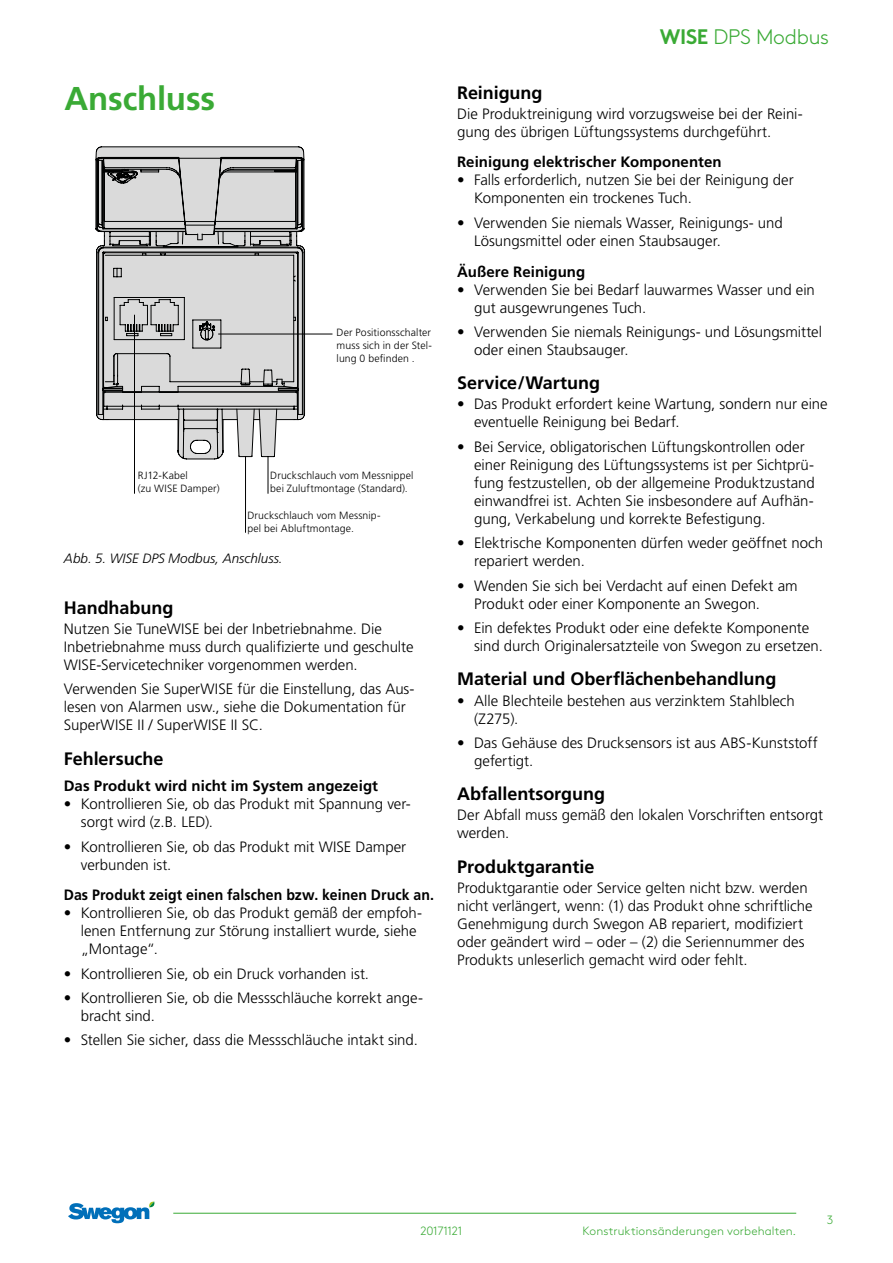
<style>
.page{position:relative;width:893px;height:1263px;background:#fff}
.page>*{position:absolute;margin:0;border:0;box-sizing:border-box;transform-origin:0 0}
.t1{font:700 33px "Frutiger";letter-spacing:-.005em;color:#3aaa35}
.t2{font:300 21px "Swegon Brown";letter-spacing:-.015em;color:#3aaa35}
.t3{font:700 18px "Frutiger";color:#000}
.t4{font:300 15px/18px "Frutiger LT";color:#000}
.t5{font:700 15px "Frutiger";letter-spacing:.005em;color:#000}
.t6{font:700 15px "Frutiger";letter-spacing:.005em;color:#000;scale:.94 1}
.t7{font:italic 300 13.5px "Frutiger CE";color:#000}
.t8{font:300 12px "Swegon Brown";letter-spacing:.01em;color:#3aaa35}
.t9{font:300 12px "Swegon Brown";letter-spacing:-.02em;color:#3aaa35}
.t10{font:300 10.5px/12.6px "Frutiger LT";letter-spacing:.01em;color:#000}
.s1{font-weight:700}
</style>
<div class="page">
<hr style="left:173px;top:1213px;width:623px;height:1px;background:#3aaa35">
<svg style="left:68px;top:1201px;width:87px;height:22px"></svg>
<svg style="left:96px;top:147px;width:209px;height:312px;background:#bebebe"></svg>
<hr style="left:134px;top:315px;width:1px;height:178px;background:#000">
<hr style="left:245px;top:457px;width:1px;height:75px;background:#000">
<hr style="left:268px;top:457px;width:1px;height:36px;background:#000">
<hr style="left:218px;top:334px;width:114px;height:1px;background:#000">
<h1 class="t1" style="left:64px;top:79px;width:152px">Anschluss</h1>
<p class="t10" style="left:337px;top:327px;width:97px;text-align:justify">Der Positionsschalter muss sich in der Stel&shy;lung 0 befinden .</p>
<p class="t10" style="left:138px;top:469px;width:83px">RJ12-Kabel<br>(zu WISE Damper)</p>
<p class="t10" style="left:270px;top:470px;width:145px">Druckschlauch vom Messnippel bei Zuluftmontage (Standard).</p>
<p class="t10" style="left:247px;top:509px;width:135px">Druckschlauch vom Messnip&shy;pel bei Abluftmontage.</p>
<p class="t7" style="left:64px;top:550px;width:220px">Abb. 5. WISE DPS Modbus, Anschluss.</p>
<p class="t3" style="left:64px;top:597px;width:111px">Handhabung</p>
<p class="t4" style="left:64px;top:620px;width:351px">Nutzen Sie TuneWISE bei der Inbetriebnahme. Die<br>Inbetriebnahme muss durch qualifizierte und geschulte<br>WISE-Servicetechniker vorgenommen werden.</p>
<p class="t4" style="left:64px;top:680px;width:352px">Verwenden Sie SuperWISE für die Einstellung, das Aus&shy;lesen von Alarmen usw., siehe die Dokumentation für<br>SuperWISE II / SuperWISE II SC.</p>
<p class="t3" style="left:64px;top:748px;width:101px">Fehlersuche</p>
<p class="t5" style="left:64px;top:777px;width:316px">Das Produkt wird nicht im System angezeigt</p>
<p class="t4" style="left:81px;top:795px;width:332px;text-indent:-17px">• Kontrollieren Sie, ob das Produkt mit Spannung ver&shy;sorgt wird (z.B. LED).</p>
<p class="t4" style="left:81px;top:837px;width:327px;text-indent:-17px">• Kontrollieren Sie, ob das Produkt mit WISE Damper verbunden ist.</p>
<p class="t6" style="left:64px;top:886px;width:395px">Das Produkt zeigt einen falschen bzw. keinen Druck an.</p>
<p class="t4" style="left:81px;top:904px;width:343px;text-indent:-17px">• Kontrollieren Sie, ob das Produkt gemäß der empfoh&shy;lenen Entfernung zur Störung installiert wurde, siehe „Montage“.</p>
<p class="t4" style="left:64px;top:965px;width:307px">• Kontrollieren Sie, ob ein Druck vorhanden ist.</p>
<p class="t4" style="left:81px;top:989px;width:344px;text-indent:-17px">• Kontrollieren Sie, ob die Messschläuche korrekt ange&shy;bracht sind.</p>
<p class="t4" style="left:64px;top:1031px;width:356px">• Stellen Sie sicher, dass die Messschläuche intakt sind.</p>
<h2 class="t2" style="left:660px;top:22px;width:171px"><span class="s1">WISE</span> DPS Modbus</h2>
<p class="t3" style="left:457px;top:82px;width:87px">Reinigung</p>
<p class="t4" style="left:457px;top:105px;width:347px">Die Produktreinigung wird vorzugsweise bei der Reini&shy;gung des übrigen Lüftungssystems durchgeführt.</p>
<p class="t5" style="left:457px;top:153px;width:266px">Reinigung elektrischer Komponenten</p>
<p class="t4" style="left:474px;top:171px;width:321px;text-indent:-17px">• Falls erforderlich, nutzen Sie bei der Reinigung der<br>Komponenten ein trockenes Tuch.</p>
<p class="t4" style="left:474px;top:214px;width:310px;text-indent:-17px">• Verwenden Sie niemals Wasser, Reinigungs- und<br>Lösungsmittel oder einen Staubsauger.</p>
<p class="t5" style="left:457px;top:263px;width:130px">Äußere Reinigung</p>
<p class="t4" style="left:474px;top:281px;width:342px;text-indent:-17px">• Verwenden Sie bei Bedarf lauwarmes Wasser und ein gut ausgewrungenes Tuch.</p>
<p class="t4" style="left:474px;top:323px;width:349px;text-indent:-17px">• Verwenden Sie niemals Reinigungs- und Lösungsmittel oder einen Staubsauger.</p>
<p class="t3" style="left:457px;top:372px;width:144px">Service/Wartung</p>
<p class="t4" style="left:474px;top:395px;width:355px;text-indent:-17px">• Das Produkt erfordert keine Wartung, sondern nur eine eventuelle Reinigung bei Bedarf.</p>
<p class="t4" style="left:474px;top:438px;width:342px;text-indent:-17px">• Bei Service, obligatorischen Lüftungskontrollen oder einer Reinigung des Lüftungssystems ist per Sichtprü&shy;fung festzustellen, ob der allgemeine Produktzustand einwandfrei ist. Achten Sie insbesondere auf Aufhän&shy;gung, Verkabelung und korrekte Befestigung.</p>
<p class="t4" style="left:474px;top:534px;width:351px;text-indent:-17px">• Elektrische Komponenten dürfen weder geöffnet noch repariert werden.</p>
<p class="t4" style="left:474px;top:577px;width:325px;text-indent:-17px">• Wenden Sie sich bei Verdacht auf einen Defekt am<br>Produkt oder einer Komponente an Swegon.</p>
<p class="t4" style="left:474px;top:619px;width:350px;text-indent:-17px">• Ein defektes Produkt oder eine defekte Komponente sind durch Originalersatzteile von Swegon zu ersetzen.</p>
<p class="t3" style="left:457px;top:668px;width:321px">Material und Oberflächenbehandlung</p>
<p class="t4" style="left:474px;top:691px;width:322px;text-indent:-17px">• Alle Blechteile bestehen aus verzinktem Stahlblech (Z275).</p>
<p class="t4" style="left:474px;top:734px;width:345px;text-indent:-17px">• Das Gehäuse des Drucksensors ist aus ABS-Kunststoff gefertigt.</p>
<p class="t3" style="left:457px;top:783px;width:149px">Abfallentsorgung</p>
<p class="t4" style="left:457px;top:806px;width:368px">Der Abfall muss gemäß den lokalen Vorschriften entsorgt werden.</p>
<p class="t3" style="left:457px;top:856px;width:139px">Produktgarantie</p>
<p class="t4" style="left:457px;top:879px;width:357px">Produktgarantie oder Service gelten nicht bzw. werden nicht verlängert, wenn: (1) das Produkt ohne schriftliche Genehmigung durch Swegon AB repariert, modifiziert oder geändert wird – oder – (2) die Seriennummer des Produkts unleserlich gemacht wird oder fehlt.</p>
<p class="t9" style="left:420px;top:1221px;width:44px">20171121</p>
<p class="t8" style="left:582px;top:1221px;width:215px">Konstruktionsänderungen vorbehalten.</p>
<p class="t8" style="left:827px;top:1211px;width:8px">3</p>
</div>
